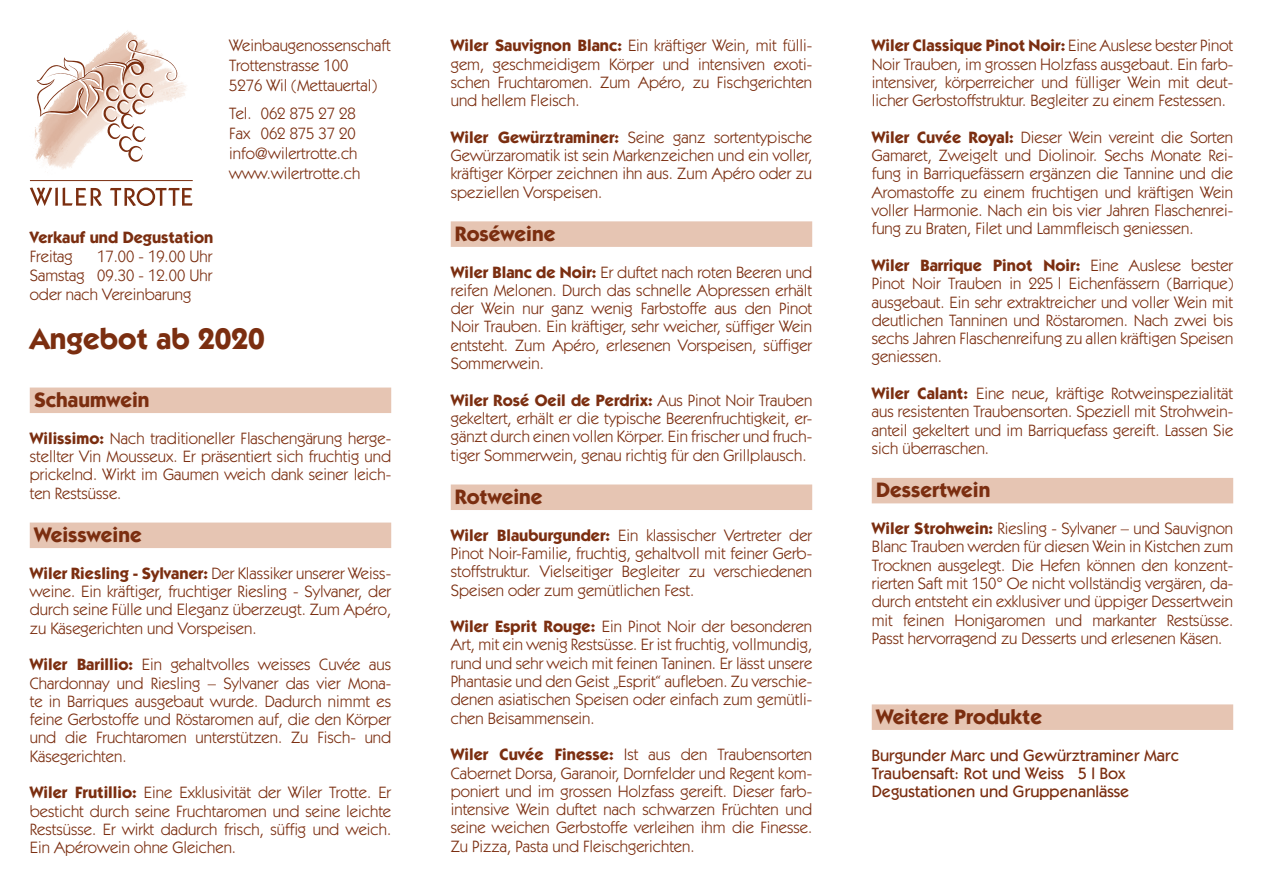
<style>
.page{position:relative;width:1263px;height:893px;background:#fff}
.page>*{position:absolute;margin:0;border:0;box-sizing:border-box;transform-origin:0 0}
.t1{font:700 30px "Itc Kabel";color:#7b2e10}
.t2{font:700 21px "Itc Kabel";color:#7b2e10}
.t3{font:16.5px/18.3px "Itc Kabel";color:#7b2e10;text-align:justify}
.t4{font:500 16.5px/18.3px "Itc Kabel";color:#7b2e10}
.t5{font:700 16.5px "Itc Kabel";color:#7b2e10}
.s1{font-weight:700}
</style>
<div class="page">
<div style="left:30px;top:388px;width:361px;height:25px;background:#e6c5b3"></div>
<div style="left:30px;top:523px;width:361px;height:25px;background:#e6c5b3"></div>
<div style="left:451px;top:221px;width:361px;height:26px;background:#e6c5b3"></div>
<div style="left:451px;top:484px;width:361px;height:26px;background:#e6c5b3"></div>
<div style="left:872px;top:478px;width:361px;height:25px;background:#e6c5b3"></div>
<div style="left:872px;top:704px;width:361px;height:26px;background:#e6c5b3"></div>
<img style="left:49px;top:30px;width:137px;height:139px">
<svg style="left:34px;top:39px;width:144px;height:125px"></svg>
<hr style="left:30px;top:180px;width:163px;height:1px;background:#7b2e10">
<svg style="left:30px;top:188px;width:22px;height:18px"></svg>
<hr style="left:55px;top:188px;width:3px;height:18px;background:#7b2e10">
<svg style="left:63px;top:188px;width:39px;height:18px"></svg>
<svg style="left:110px;top:188px;width:83px;height:18px"></svg>
<p class="t3" style="left:229px;top:36px;width:163px;line-height:19.8px;text-align:left">Weinbaugenossenschaft<br>Trottenstrasse 100<br>5276 Wil (Mettauertal)</p>
<p class="t3" style="left:229px;top:103px;width:133px;line-height:19.8px;text-align:left">Tel. 062 875 27 28<br>Fax 062 875 37 20 info@wilertrotte.ch www.wilertrotte.ch</p>
<p class="t5" style="left:30px;top:227px;width:185px">Verkauf und Degustation</p>
<p class="t3" style="left:30px;top:247px;width:45px">Freitag</p>
<p class="t3" style="left:30px;top:246px;width:184px;line-height:19px;text-indent:68px">17.00 - 19.00 Uhr Samstag 09.30 - 12.00 Uhr oder nach Vereinbarung</p>
<h1 class="t1" style="left:30px;top:320px;width:237px">Angebot ab 2020</h1>
<p class="t2" style="left:34px;top:387px;width:117px">Schaumwein</p>
<p class="t3" style="left:30px;top:429px;width:363px"><span class="s1">Wilissimo:</span> Nach traditioneller Flaschengärung herge&shy;stellter Vin Mousseux. Er präsentiert sich fruchtig und prickelnd. Wirkt im Gaumen weich dank seiner leich&shy;ten Restsüsse.</p>
<p class="t2" style="left:34px;top:522px;width:109px">Weissweine</p>
<p class="t3" style="left:30px;top:564px;width:363px"><span class="s1">Wiler Riesling - Sylvaner:</span> Der Klassiker unserer Weiss&shy;weine. Ein kräftiger, fruchtiger Riesling - Sylvaner, der durch seine Fülle und Eleganz überzeugt. Zum Apéro, zu Käsegerichten und Vorspeisen.</p>
<p class="t3" style="left:30px;top:655px;width:363px"><span class="s1">Wiler Barillio:</span> Ein gehaltvolles weisses Cuvée aus Chardonnay und Riesling – Sylvaner das vier Mona&shy;te in Barriques ausgebaut wurde. Dadurch nimmt es feine Gerbstoffe und Röstaromen auf, die den Körper und die Fruchtaromen unterstützen. Zu Fisch- und Käsegerichten.</p>
<p class="t3" style="left:30px;top:783px;width:363px"><span class="s1">Wiler Frutillio:</span> Eine Exklusivität der Wiler Trotte. Er besticht durch seine Fruchtaromen und seine leichte Restsüsse. Er wirkt dadurch frisch, süffig und weich.<br>Ein Apérowein ohne Gleichen.</p>
<p class="t3" style="left:451px;top:36px;width:363px"><span class="s1">Wiler Sauvignon Blanc:</span> Ein kräftiger Wein, mit fülli&shy;gem, geschmeidigem Körper und intensiven exoti&shy;schen Fruchtaromen. Zum Apéro, zu Fischgerichten und hellem Fleisch.</p>
<p class="t3" style="left:451px;top:128px;width:363px"><span class="s1">Wiler Gewürztraminer:</span> Seine ganz sortentypische Gewürzaromatik ist sein Markenzeichen und ein voller, kräftiger Körper zeichnen ihn aus. Zum Apéro oder zu speziellen Vorspeisen.</p>
<p class="t2" style="left:455px;top:221px;width:102px">Roséweine</p>
<p class="t3" style="left:451px;top:262px;width:363px"><span class="s1">Wiler Blanc de Noir:</span> Er duftet nach roten Beeren und reifen Melonen. Durch das schnelle Abpressen erhält der Wein nur ganz wenig Farbstoffe aus den Pinot Noir Trauben. Ein kräftiger, sehr weicher, süffiger Wein entsteht. Zum Apéro, erlesenen Vorspeisen, süffiger Sommerwein.</p>
<p class="t3" style="left:451px;top:391px;width:363px"><span class="s1">Wiler Rosé Oeil de Perdrix:</span> Aus Pinot Noir Trauben gekeltert, erhält er die typische Beerenfruchtigkeit, er&shy;gänzt durch einen vollen Körper. Ein frischer und fruch&shy;tiger Sommerwein, genau richtig für den Grillplausch.</p>
<p class="t2" style="left:455px;top:484px;width:89px">Rotweine</p>
<p class="t3" style="left:451px;top:526px;width:363px"><span class="s1">Wiler Blauburgunder:</span> Ein klassischer Vertreter der Pinot Noir-Familie, fruchtig, gehaltvoll mit feiner Gerb&shy;stoffstruktur. Vielseitiger Begleiter zu verschiedenen Speisen oder zum gemütlichen Fest.</p>
<p class="t3" style="left:451px;top:617px;width:363px"><span class="s1">Wiler Esprit Rouge:</span> Ein Pinot Noir der besonderen Art, mit ein wenig Restsüsse. Er ist fruchtig, vollmundig, rund und sehr weich mit feinen Taninen. Er lässt unsere Phantasie und den Geist „Esprit“ aufleben. Zu verschie&shy;denen asiatischen Speisen oder einfach zum gemütli&shy;chen Beisammensein.</p>
<p class="t3" style="left:451px;top:745px;width:363px"><span class="s1">Wiler Cuvée Finesse:</span> Ist aus den Traubensorten Cabernet Dorsa, Garanoir, Dornfelder und Regent kom&shy;poniert und im grossen Holzfass gereift. Dieser farb&shy;intensive Wein duftet nach schwarzen Früchten und seine weichen Gerbstoffe verleihen ihm die Finesse.<br>Zu Pizza, Pasta und Fleischgerichten.</p>
<p class="t3" style="left:872px;top:36px;width:363px"><span class="s1">Wiler Classique Pinot Noir:</span> Eine Auslese bester Pinot Noir Trauben, im grossen Holzfass ausgebaut. Ein farb&shy;intensiver, körperreicher und fülliger Wein mit deut&shy;licher Gerbstoffstruktur. Begleiter zu einem Festessen.</p>
<p class="t3" style="left:872px;top:128px;width:363px"><span class="s1">Wiler Cuvée Royal:</span> Dieser Wein vereint die Sorten Gamaret, Zweigelt und Diolinoir. Sechs Monate Rei&shy;fung in Barriquefässern ergänzen die Tannine und die Aromastoffe zu einem fruchtigen und kräftigen Wein voller Harmonie. Nach ein bis vier Jahren Flaschenrei&shy;fung zu Braten, Filet und Lammfleisch geniessen.</p>
<p class="t3" style="left:872px;top:256px;width:363px"><span class="s1">Wiler Barrique Pinot Noir:</span> Eine Auslese bester Pinot Noir Trauben in 225 l Eichenfässern (Barrique) ausgebaut. Ein sehr extraktreicher und voller Wein mit deutlichen Tanninen und Röstaromen. Nach zwei bis sechs Jahren Flaschenreifung zu allen kräftigen Speisen geniessen.</p>
<p class="t3" style="left:872px;top:384px;width:363px"><span class="s1">Wiler Calant:</span> Eine neue, kräftige Rotweinspezialität aus resistenten Traubensorten. Speziell mit Strohwein&shy;anteil gekeltert und im Barriquefass gereift. Lassen Sie sich überraschen.</p>
<p class="t2" style="left:876px;top:477px;width:116px">Dessertwein</p>
<p class="t3" style="left:872px;top:519px;width:363px"><span class="s1">Wiler Strohwein:</span> Riesling - Sylvaner – und Sauvignon Blanc Trauben werden für diesen Wein in Kistchen zum Trocknen ausgelegt. Die Hefen können den konzent&shy;rierten Saft mit 150° Oe nicht vollständig vergären, da&shy;durch entsteht ein exklusiver und üppiger Dessertwein mit feinen Honigaromen und markanter Restsüsse.<br>Passt hervorragend zu Desserts und erlesenen Käsen.</p>
<p class="t2" style="left:876px;top:704px;width:168px">Weitere Produkte</p>
<p class="t4" style="left:872px;top:746px;width:309px">Burgunder Marc und Gewürztraminer Marc<br>Traubensaft: Rot und Weiss 5 l Box<br>Degustationen und Gruppenanlässe</p>
</div>
